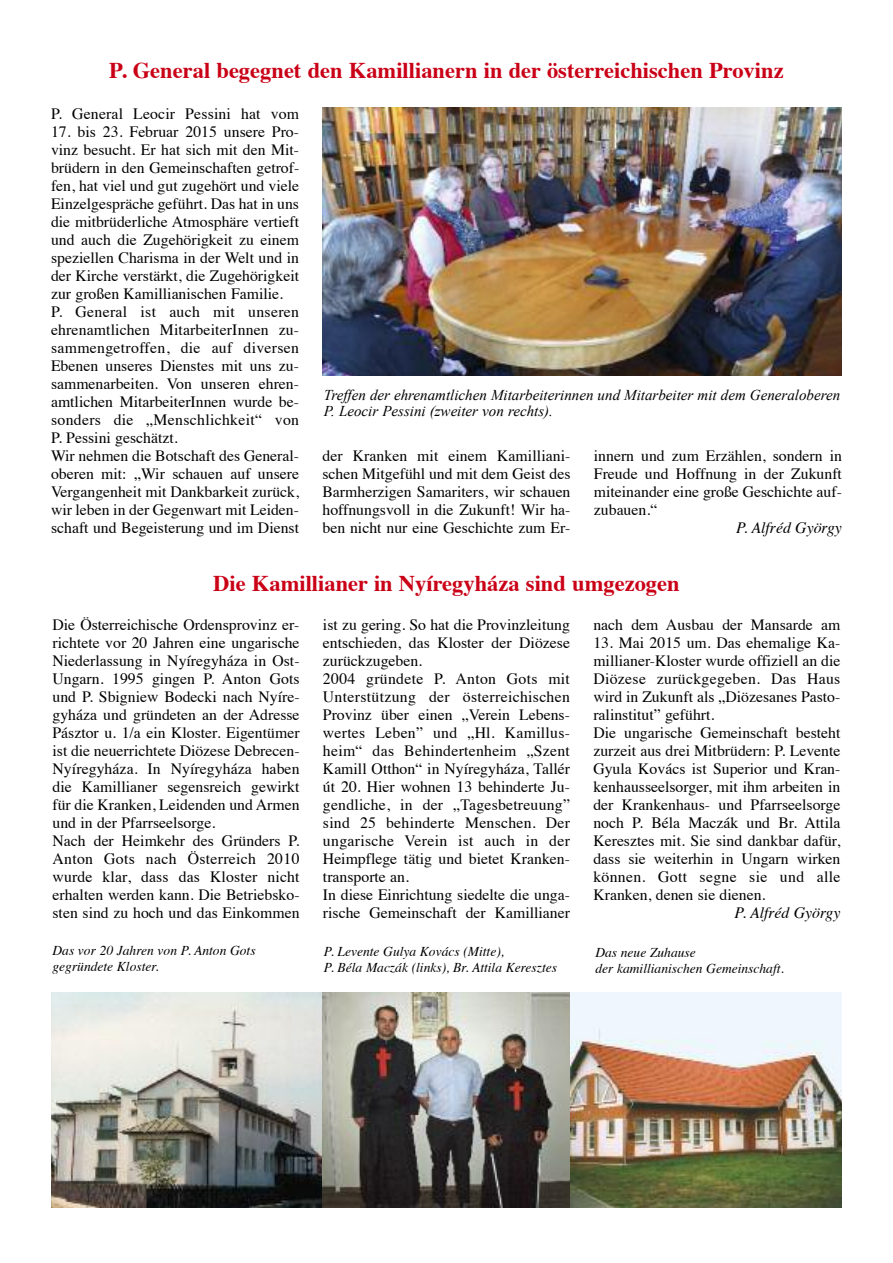
<style>
.page{position:relative;width:893px;height:1263px;background:#fff}
.page>*{position:absolute;margin:0;border:0;box-sizing:border-box;transform-origin:0 0}
.t1{font:700 22.5px "Times";color:#ca0016}
.t2{font:15.75px/18px "Times";color:#000}
.t3{font:italic 15.75px "Times";color:#000}
.t4{font:italic 15px/15.8px "Times New Roman";color:#000}
.t5{font:italic 13.5px/16.2px "Times";color:#000}
</style>
<div class="page">
<img style="left:322px;top:107px;width:520px;height:269px">
<img style="left:51px;top:992px;width:271px;height:216px">
<img style="left:322px;top:992px;width:248px;height:216px">
<img style="left:570px;top:992px;width:272px;height:216px">
<h1 class="t1" style="left:109px;top:61px;width:676px">P. General begegnet den Kamillianern in der österreichischen Provinz</h1>
<p class="t2" style="left:51px;top:106px;width:250px">P. General Leocir Pessini hat vom</p>
<p class="t2" style="left:51px;top:124px;width:250px">17. bis 23. Februar 2015 unsere Pro&shy;vinz besucht. Er hat sich mit den Mit&shy;brüdern in den Gemeinschaften getrof&shy;fen, hat viel und gut zugehört und viele Einzelgespräche geführt. Das hat in uns die mitbrüderliche Atmosphäre vertieft und auch die Zugehörigkeit zu einem speziellen Charisma in der Welt und in der Kirche verstärkt, die Zugehörigkeit zur großen Kamillianischen Familie.<br>P. General ist auch mit unseren ehrenamtlichen MitarbeiterInnen zu&shy;sammengetroffen, die auf diversen Ebenen unseres Dienstes mit uns zu&shy;sammenarbeiten. Von unseren ehren&shy;amtlichen MitarbeiterInnen wurde be&shy;sonders die „Menschlichkeit“ von P. Pessini geschätzt.<br>Wir nehmen die Botschaft des General&shy;oberen mit: „Wir schauen auf unsere Vergangenheit mit Dankbarkeit zurück, wir leben in der Gegenwart mit Leiden&shy;schaft und Begeisterung und im Dienst</p>
<p class="t4" style="left:324px;top:387px;width:518px">Treffen der ehrenamtlichen Mitarbeiterinnen und Mitarbeiter mit dem Generaloberen<br>P. Leocir Pessini (zweiter von rechts).</p>
<p class="t2" style="left:322px;top:448px;width:250px;text-align:justify">der Kranken mit einem Kamilliani&shy;schen Mitgefühl und mit dem Geist des Barmherzigen Samariters, wir schauen hoffnungsvoll in die Zukunft! Wir ha&shy;ben nicht nur eine Geschichte zum Er-</p>
<p class="t2" style="left:594px;top:448px;width:250px;text-align:justify">innern und zum Erzählen, sondern in Freude und Hoffnung in der Zukunft miteinander eine große Geschichte auf&shy;zubauen.“</p>
<p class="t3" style="left:736px;top:521px;width:107px">P. Alfréd György</p>
<h1 class="t1" style="left:213px;top:574px;width:468px">Die Kamillianer in Nyíregyháza sind umgezogen</h1>
<p class="t2" style="left:53px;top:617px;width:249px">Die Österreichische Ordensprovinz er&shy;richtete vor 20 Jahren eine ungarische Niederlassung in Nyíregyháza in Ost-Ungarn. 1995 gingen P. Anton Gots und P. Sbigniew Bodecki nach Nyíre&shy;gyháza und gründeten an der Adresse Pásztor u. 1/a ein Kloster. Eigentümer ist die neuerrichtete Diözese Debrecen-Nyíregyháza. In Nyíregyháza haben die Kamillianer segensreich gewirkt für die Kranken, Leidenden und Armen und in der Pfarrseelsorge.<br>Nach der Heimkehr des Gründers P.<br>Anton Gots nach Österreich 2010 wurde klar, dass das Kloster nicht erhalten werden kann. Die Betriebsko&shy;sten sind zu hoch und das Einkommen</p>
<p class="t2" style="left:323px;top:617px;width:249px">ist zu gering. So hat die Provinzleitung entschieden, das Kloster der Diözese zurückzugeben.<br>2004 gründete P. Anton Gots mit Unterstützung der österreichischen Provinz über einen „Verein Lebens&shy;wertes Leben” und „Hl. Kamillus&shy;heim“ das Behindertenheim „Szent Kamill Otthon“ in Nyíregyháza, Tallér út 20. Hier wohnen 13 behinderte Ju&shy;gendliche, in der „Tagesbetreuung” sind 25 behinderte Menschen. Der ungarische Verein ist auch in der Heimpflege tätig und bietet Kranken&shy;transporte an.<br>In diese Einrichtung siedelte die unga&shy;rische Gemeinschaft der Kamillianer</p>
<p class="t2" style="left:593px;top:617px;width:249px">nach dem Ausbau der Mansarde am</p>
<p class="t2" style="left:593px;top:635px;width:249px">13. Mai 2015 um. Das ehemalige Ka&shy;millianer-Kloster wurde offiziell an die Diözese zurückgegeben. Das Haus wird in Zukunft als „Diözesanes Pasto&shy;ralinstitut” geführt.<br>Die ungarische Gemeinschaft besteht zurzeit aus drei Mitbrüdern: P. Levente Gyula Kovács ist Superior und Kran&shy;kenhausseelsorger, mit ihm arbeiten in der Krankenhaus- und Pfarrseelsorge noch P. Béla Maczák und Br. Attila Keresztes mit. Sie sind dankbar dafür, dass sie weiterhin in Ungarn wirken können. Gott segne sie und alle Kranken, denen sie dienen.</p>
<p class="t3" style="left:734px;top:906px;width:107px">P. Alfréd György</p>
<p class="t5" style="left:53px;top:943px;width:205px">Das vor 20 Jahren von P. Anton Gots gegründete Kloster.</p>
<p class="t5" style="left:324px;top:944px;width:235px">P. Levente Gulya Kovács (Mitte),<br>P. Béla Maczák (links), Br. Attila Keresztes</p>
<p class="t5" style="left:595px;top:946px;width:190px">Das neue Zuhause<br>der kamillianischen Gemeinschaft.</p>
</div>
